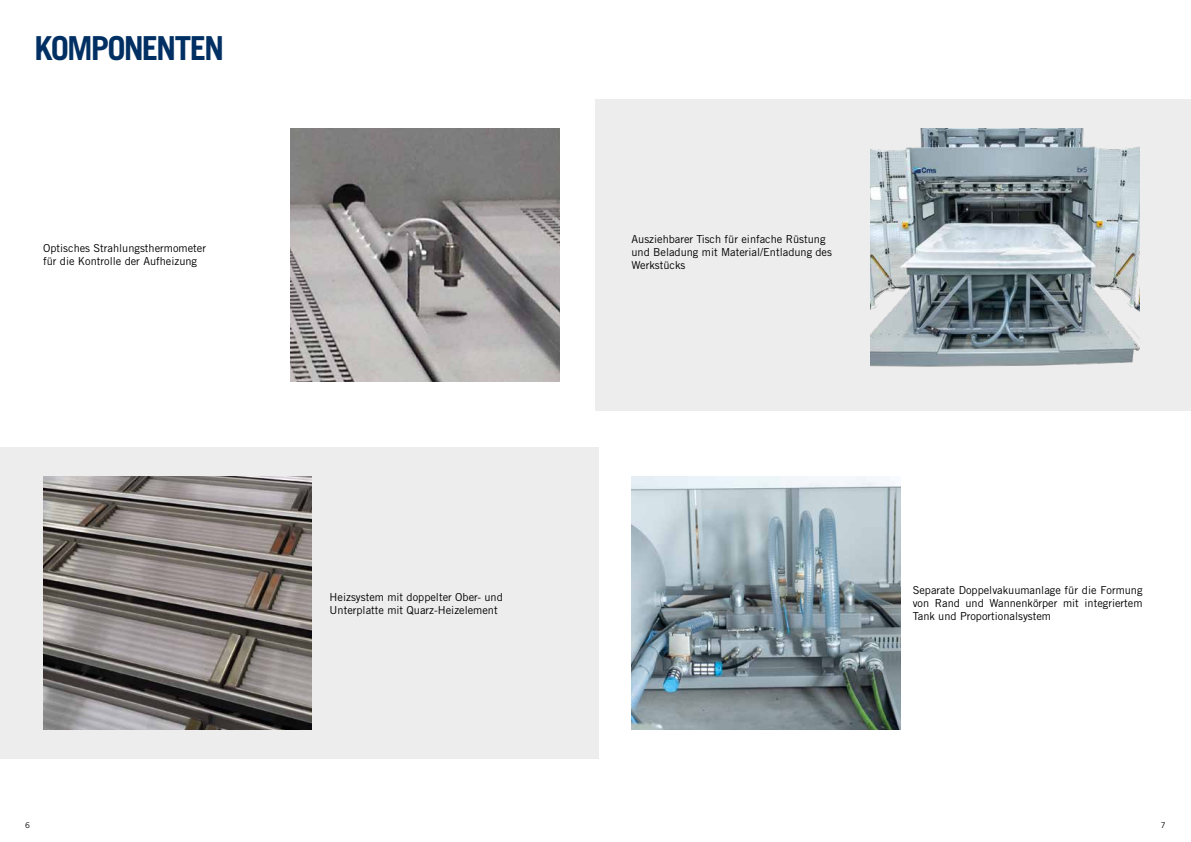
<style>
.page{position:relative;width:1191px;height:842px;background:#fff}
.page>*{position:absolute;margin:0;border:0;box-sizing:border-box;transform-origin:0 0}
.t1{font:700 33.1px "Trade Gothic LT Std";letter-spacing:-.06em;color:#003063}
.t2{font:11px/13px "Trade Gothic LT Std";color:#000}
.t3{font:8px "Trade Gothic LT Std";color:#000}
</style>
<div class="page">
<div style="left:595px;top:99px;width:596px;height:312px;background:#ededed"></div>
<div style="left:0;top:447px;width:598px;height:312px;background:#ededed"></div>
<img style="left:291px;top:128px;width:268px;height:253px">
<img style="left:43px;top:476px;width:269px;height:253px">
<img style="left:870px;top:128px;width:269px;height:239px">
<img style="left:631px;top:476px;width:269px;height:253px">
<h1 class="t1" style="left:35px;top:28px;width:191px">KOMPONENTEN</h1>
<p class="t2" style="left:43px;top:242px;width:164px">Optisches Strahlungsthermometer für die Kontrolle der Aufheizung</p>
<p class="t2" style="left:330px;top:590px;width:175px">Heizsystem mit doppelter Ober- und<br>Unterplatte mit Quarz-Heizelement</p>
<p class="t2" style="left:631px;top:233px;width:202px">Ausziehbarer Tisch für einfache Rüstung und Beladung mit Material/Entladung des<br>Werkstücks</p>
<p class="t2" style="left:912px;top:583px;width:231px;text-align:justify">Separate Doppelvakuumanlage für die Formung von Rand und Wannenkörper mit integriertem Tank und Proportionalsystem</p>
<p class="t3" style="left:25px;top:820px;width:6px">6</p>
<p class="t3" style="left:1160px;top:820px;width:6px">7</p>
</div>
